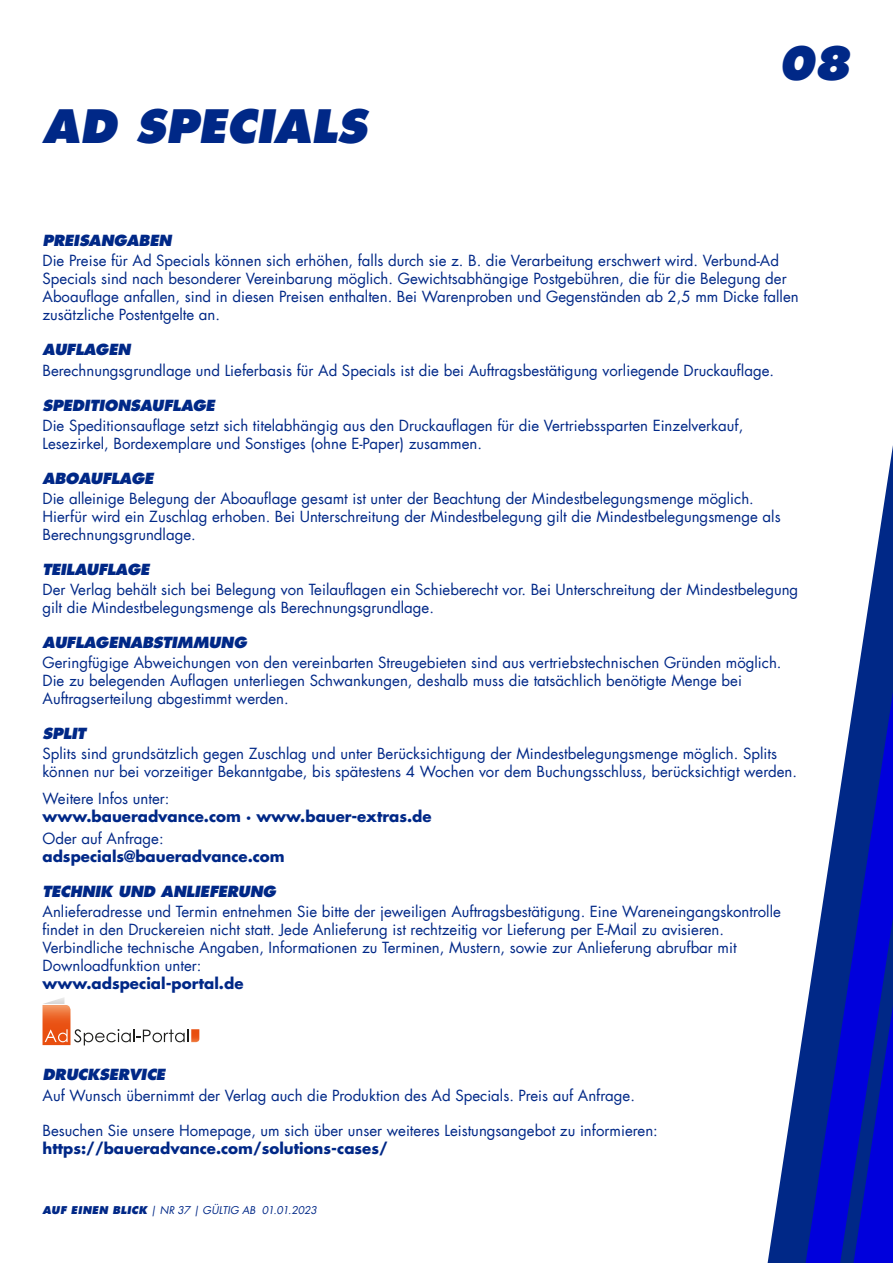
<style>
.page{position:relative;width:893px;height:1263px;background:#fff}
.page>*{position:absolute;margin:0;border:0;box-sizing:border-box;transform-origin:0 0}
.t1{font:italic 800 45px "Futura Com";color:#002887}
.t2{font:15px/18px "Futura Com";color:#002887}
.t3{font:700 15px "Futura Com";color:#002887}
.t4{font:italic 800 15px "Futura Com";letter-spacing:-.02em;color:#002887}
.t5{font:italic 10.5px "Futura Com";color:#002887}
.s1{font-weight:800}
</style>
<div class="page">
<svg style="left:768px;top:445px;width:125px;height:818px"></svg>
<svg style="left:806px;top:692px;width:87px;height:571px"></svg>
<img style="left:43px;top:998px;width:21px;height:6px">
<svg style="left:43px;top:1005px;width:156px;height:40px"></svg>
<h1 class="t1" style="left:43px;top:96px;width:326px">AD SPECIALS</h1>
<h1 class="t1" style="left:778px;top:32px;width:74px">08</h1>
<p class="t4" style="left:43px;top:230px;width:130px">PREISANGABEN</p>
<p class="t2" style="left:43px;top:252px;width:758px">Die Preise für Ad Specials können sich erhöhen, falls durch sie z. B. die Verarbeitung erschwert wird. Verbund-Ad Specials sind nach besonderer Vereinbarung möglich. Gewichtsabhängige Postgebühren, die für die Belegung der Aboauflage anfallen, sind in diesen Preisen enthalten. Bei Warenproben und Gegenständen ab 2,5 mm Dicke fallen zusätzliche Postentgelte an.</p>
<p class="t4" style="left:43px;top:339px;width:89px">AUFLAGEN</p>
<p class="t2" style="left:43px;top:361px;width:733px">Berechnungsgrundlage und Lieferbasis für Ad Specials ist die bei Auftragsbestätigung vorliegende Druckauflage.</p>
<p class="t4" style="left:43px;top:395px;width:174px">SPEDITIONSAUFLAGE</p>
<p class="t2" style="left:43px;top:416px;width:702px">Die Speditionsauflage setzt sich titelabhängig aus den Druckauflagen für die Vertriebssparten Einzelverkauf,<br>Lesezirkel, Bordexemplare und Sonstiges (ohne E-Paper) zusammen.</p>
<p class="t4" style="left:43px;top:468px;width:113px">ABOAUFLAGE</p>
<p class="t2" style="left:43px;top:489px;width:740px">Die alleinige Belegung der Aboauflage gesamt ist unter der Beachtung der Mindestbelegungsmenge möglich.<br>Hierfür wird ein Zuschlag erhoben. Bei Unterschreitung der Mindestbelegung gilt die Mindestbelegungsmenge als<br>Berechnungsgrundlage.</p>
<p class="t4" style="left:43px;top:559px;width:109px">TEILAUFLAGE</p>
<p class="t2" style="left:43px;top:580px;width:757px">Der Verlag behält sich bei Belegung von Teilauflagen ein Schieberecht vor. Bei Unterschreitung der Mindestbelegung gilt die Mindestbelegungsmenge als Berechnungsgrundlage.</p>
<p class="t4" style="left:43px;top:632px;width:206px">AUFLAGENABSTIMMUNG</p>
<p class="t2" style="left:43px;top:653px;width:741px">Geringfügige Abweichungen von den vereinbarten Streugebieten sind aus vertriebstechnischen Gründen möglich.<br>Die zu belegenden Auflagen unterliegen Schwankungen, deshalb muss die tatsächlich benötigte Menge bei<br>Auftragserteilung abgestimmt werden.</p>
<p class="t4" style="left:43px;top:723px;width:45px">SPLIT</p>
<p class="t2" style="left:43px;top:745px;width:756px">Splits sind grundsätzlich gegen Zuschlag und unter Berücksichtigung der Mindestbelegungsmenge möglich. Splits können nur bei vorzeitiger Bekanntgabe, bis spätestens 4 Wochen vor dem Buchungsschluss, berücksichtigt werden.</p>
<p class="t2" style="left:43px;top:789px;width:129px">Weitere Infos unter:</p>
<p class="t3" style="left:43px;top:805px;width:391px">www.baueradvance.com · www.bauer-extras.de</p>
<p class="t2" style="left:43px;top:829px;width:123px">Oder auf Anfrage:</p>
<p class="t3" style="left:43px;top:845px;width:244px">adspecials@baueradvance.com</p>
<p class="t4" style="left:43px;top:881px;width:235px">TECHNIK UND ANLIEFERUNG</p>
<p class="t2" style="left:43px;top:902px;width:740px">Anlieferadresse und Termin entnehmen Sie bitte der jeweiligen Auftragsbestätigung. Eine Wareneingangskontrolle findet in den Druckereien nicht statt. Jede Anlieferung ist rechtzeitig vor Lieferung per E-Mail zu avisieren.<br>Verbindliche technische Angaben, Informationen zu Terminen, Mustern, sowie zur Anlieferung abrufbar mit Downloadfunktion unter:</p>
<p class="t3" style="left:43px;top:972px;width:202px">www.adspecial-portal.de</p>
<p class="t4" style="left:43px;top:1064px;width:124px">DRUCKSERVICE</p>
<p class="t2" style="left:43px;top:1086px;width:594px">Auf Wunsch übernimmt der Verlag auch die Produktion des Ad Specials. Preis auf Anfrage.</p>
<p class="t2" style="left:43px;top:1121px;width:617px">Besuchen Sie unsere Homepage, um sich über unser weiteres Leistungsangebot zu informieren:</p>
<p class="t3" style="left:43px;top:1136px;width:347px">https://baueradvance.com/solutions-cases/</p>
<p class="t5" style="left:43px;top:1203px;width:276px"><span class="s1">AUF EINEN BLICK</span> | NR 37 | GÜLTIG AB 01.01.2023</p>
</div>
